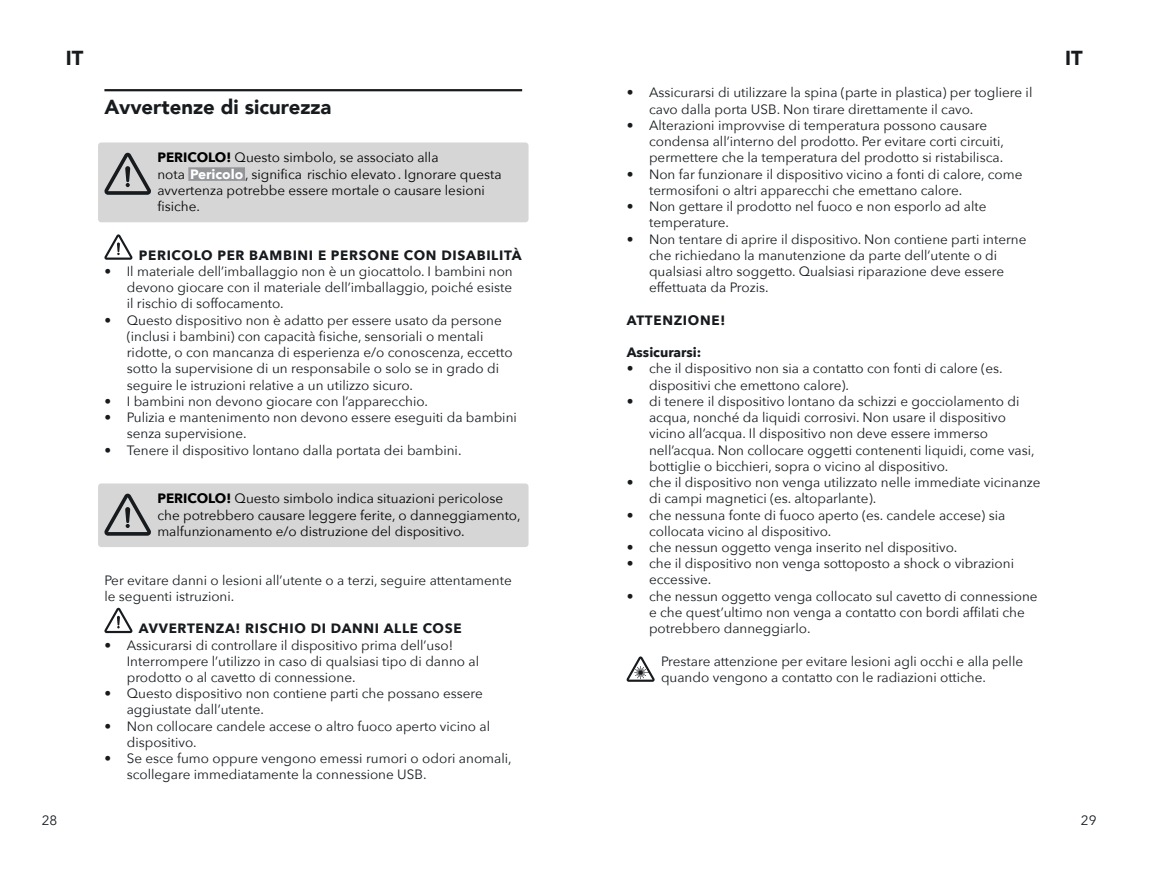
<style>
.page{position:relative;width:1149px;height:893px;background:#fff}
.page>*{position:absolute;margin:0;border:0;box-sizing:border-box;transform-origin:0 0}
.t1{font:900 20.25px "Avenir";color:#171b1e}
.t2{font:13.5px/16.2px "Avenir Next";color:#171b1e}
.t3{font:13.5px/16.2px "Avenir Next";color:#000}
.t4{font:700 13.5px "Avenir Next";letter-spacing:.05em;color:#171b1e}
.t5{font:700 13.5px "Avenir Next";color:#171b1e}
.s1{font-weight:700}
.s2{font-weight:700;color:#fff}
</style>
<div class="page">
<hr style="left:104px;top:89px;width:418px;height:2px;background:#171b1e">
<div style="left:98px;top:142px;width:430px;height:80px;background:#d7d6d6;border-radius:3px"></div>
<div style="left:188px;top:167px;width:57px;height:14px;background:#939598"></div>
<div style="left:98px;top:483px;width:430px;height:64px;background:#d7d6d6;border-radius:3px"></div>
<svg style="left:104px;top:234px;width:28px;height:26px"></svg>
<svg style="left:104px;top:153px;width:47px;height:42px"></svg>
<svg style="left:104px;top:494px;width:47px;height:42px"></svg>
<svg style="left:104px;top:608px;width:28px;height:25px"></svg>
<svg style="left:626px;top:656px;width:28px;height:26px"></svg>
<h1 class="t1" style="left:66px;top:41px;width:19px">IT</h1>
<h1 class="t1" style="left:1064px;top:41px;width:19px">IT</h1>
<p class="t2" style="left:649px;top:84px;width:385px;text-indent:-22px">• Assicurarsi di utilizzare la spina (parte in plastica) per togliere il cavo dalla porta USB. Non tirare direttamente il cavo.</p>
<p class="t2" style="left:649px;top:117px;width:356px;text-indent:-22px">• Alterazioni improvvise di temperatura possono causare condensa all’interno del prodotto. Per evitare corti circuiti, permettere che la temperatura del prodotto si ristabilisca.</p>
<p class="t2" style="left:649px;top:165px;width:375px;text-indent:-22px">• Non far funzionare il dispositivo vicino a fonti di calore, come termosifoni o altri apparecchi che emettano calore.</p>
<p class="t2" style="left:649px;top:198px;width:339px;text-indent:-22px">• Non gettare il prodotto nel fuoco e non esporlo ad alte temperature.</p>
<p class="t2" style="left:649px;top:230px;width:379px;text-indent:-22px">• Non tentare di aprire il dispositivo. Non contiene parti interne che richiedano la manutenzione da parte dell’utente o di qualsiasi altro soggetto. Qualsiasi riparazione deve essere effettuata da Prozis.</p>
<p class="t4" style="left:626px;top:308px;width:100px">ATTENZIONE!</p>
<p class="t5" style="left:626px;top:341px;width:76px">Assicurarsi:</p>
<p class="t2" style="left:649px;top:360px;width:355px;text-indent:-22px">• che il dispositivo non sia a contatto con fonti di calore (es. dispositivi che emettono calore).</p>
<p class="t2" style="left:649px;top:393px;width:387px;text-indent:-22px">• di tenere il dispositivo lontano da schizzi e gocciolamento di acqua, nonché da liquidi corrosivi. Non usare il dispositivo vicino all’acqua. Il dispositivo non deve essere immerso nell’acqua. Non collocare oggetti contenenti liquidi, come vasi, bottiglie o bicchieri, sopra o vicino al dispositivo.</p>
<p class="t2" style="left:649px;top:474px;width:393px;text-indent:-22px">• che il dispositivo non venga utilizzato nelle immediate vicinanze di campi magnetici (es. altoparlante).</p>
<p class="t2" style="left:649px;top:506px;width:357px;text-indent:-22px">• che nessuna fonte di fuoco aperto (es. candele accese) sia collocata vicino al dispositivo.</p>
<p class="t2" style="left:626px;top:539px;width:332px">• che nessun oggetto venga inserito nel dispositivo.</p>
<p class="t2" style="left:649px;top:555px;width:366px;text-indent:-22px">• che il dispositivo non venga sottoposto a shock o vibrazioni eccessive.</p>
<p class="t2" style="left:649px;top:587px;width:390px;text-indent:-22px">• che nessun oggetto venga collocato sul cavetto di connessione e che quest’ultimo non venga a contatto con bordi affilati che potrebbero danneggiarlo.</p>
<p class="t2" style="left:660px;top:652px;width:363px">Prestare attenzione per evitare lesioni agli occhi e alla pelle quando vengono a contatto con le radiazioni ottiche.</p>
<h1 class="t1" style="left:104px;top:89px;width:228px">Avvertenze di sicurezza</h1>
<p class="t3" style="left:157px;top:149px;width:345px"><span class="s1">PERICOLO!</span> Questo simbolo, se associato alla<br>nota <span class="s2">Pericolo</span>, significa rischio elevato. Ignorare questa avvertenza potrebbe essere mortale o causare lesioni fisiche.</p>
<p class="t4" style="left:139px;top:243px;width:384px">PERICOLO PER BAMBINI E PERSONE CON DISABILITÀ</p>
<p class="t2" style="left:127px;top:263px;width:387px;text-align:justify;text-indent:-22px">• Il materiale dell’imballaggio non è un giocattolo. I bambini non devono giocare con il materiale dell’imballaggio, poiché esiste il rischio di soffocamento.</p>
<p class="t2" style="left:127px;top:311px;width:387px;text-indent:-22px">• Questo dispositivo non è adatto per essere usato da persone (inclusi i bambini) con capacità fisiche, sensoriali o mentali ridotte, o con mancanza di esperienza e/o conoscenza, eccetto sotto la supervisione di un responsabile o solo se in grado di seguire le istruzioni relative a un utilizzo sicuro.</p>
<p class="t2" style="left:104px;top:393px;width:325px">• I bambini non devono giocare con l’apparecchio.</p>
<p class="t2" style="left:127px;top:409px;width:391px;text-indent:-22px">• Pulizia e mantenimento non devono essere eseguiti da bambini senza supervisione.</p>
<p class="t2" style="left:104px;top:441px;width:358px">• Tenere il dispositivo lontano dalla portata dei bambini.</p>
<p class="t3" style="left:157px;top:490px;width:364px"><span class="s1">PERICOLO!</span> Questo simbolo indica situazioni pericolose che potrebbero causare leggere ferite, o danneggiamento, malfunzionamento e/o distruzione del dispositivo.</p>
<p class="t2" style="left:104px;top:571px;width:409px">Per evitare danni o lesioni all’utente o a terzi, seguire attentamente le seguenti istruzioni.</p>
<p class="t4" style="left:139px;top:617px;width:324px">AVVERTENZA! RISCHIO DI DANNI ALLE COSE</p>
<p class="t2" style="left:127px;top:636px;width:354px;text-indent:-22px">• Assicurarsi di controllare il dispositivo prima dell’uso!<br>Interrompere l’utilizzo in caso di qualsiasi tipo di danno al prodotto o al cavetto di connessione.</p>
<p class="t2" style="left:127px;top:685px;width:357px;text-indent:-22px">• Questo dispositivo non contiene parti che possano essere aggiustate dall’utente.</p>
<p class="t2" style="left:127px;top:717px;width:365px;text-indent:-22px">• Non collocare candele accese o altro fuoco aperto vicino al dispositivo.</p>
<p class="t2" style="left:127px;top:750px;width:386px;text-indent:-22px">• Se esce fumo oppure vengono emessi rumori o odori anomali, scollegare immediatamente la connessione USB.</p>
<p class="t2" style="left:42px;top:812px;width:17px">28</p>
<p class="t2" style="left:1080px;top:812px;width:17px">29</p>
</div>
